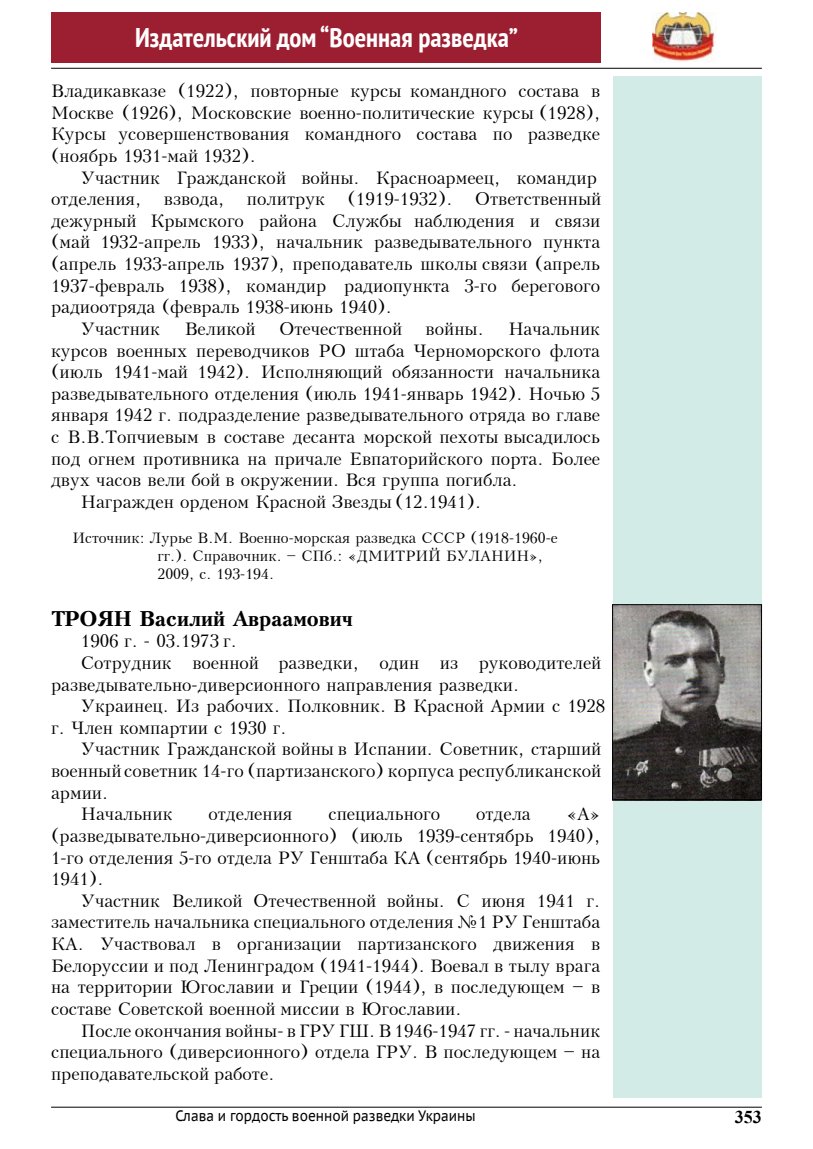
<style>
.page{position:relative;width:813px;height:1149px;background:#fff}
.page>*{position:absolute;margin:0;border:0;box-sizing:border-box;transform-origin:0 0}
.t1{font:700 condensed 27px "PT Sans";color:#fff}
.t2{font:700 21px "Peterburg";color:#000}
.t3{font:18px/21.6px "Peterburg";color:#000;text-align:justify}
.t4{font:700 18px "Times New Roman";color:#000}
.t5{font:15px/18px "Peterburg";color:#000}
.t6{font:15px "PT Sans Caption";color:#000;scale:.88 1}
</style>
<div class="page">
<div style="left:612px;top:77px;width:149px;height:1020px;background:#d2ebe6"></div>
<hr style="left:51px;top:1106px;width:710px;height:1px;background:#000">
<div style="left:51px;top:13px;width:549px;height:50px;background:#9c1f31"></div>
<img style="left:652px;top:13px;width:64px;height:50px">
<hr style="left:51px;top:68px;width:710px;height:1px;background:#000">
<img style="left:612px;top:606px;width:149px;height:194px">
<div style="left:612px;top:604px;width:149px;height:195px;border:1px solid #000"></div>
<h1 class="t1" style="left:135px;top:20px;width:384px">Издательский дом “Военная разведка”</h1>
<p class="t3" style="left:51px;top:80px;width:550px">Владикавказе (1922), повторные курсы командного состава в Москве (1926), Московские военно-политические курсы (1928), Курсы усовершенствования командного состава по разведке (ноябрь 1931-май 1932).</p>
<p class="t3" style="left:51px;top:167px;width:547px;text-indent:30px">Участник Гражданской войны. Красноармеец, командир отделения,</p>
<p class="t3" style="left:164px;top:188px;width:162px">взвода, политрук</p>
<p class="t3" style="left:347px;top:188px;width:106px">(1919-1932).</p>
<p class="t3" style="left:474px;top:188px;width:128px">Ответственный</p>
<p class="t3" style="left:51px;top:210px;width:550px">дежурный Крымского района Службы наблюдения и связи</p>
<p class="t3" style="left:51px;top:231px;width:550px">(май 1932-апрель 1933), начальник разведывательного пункта</p>
<p class="t3" style="left:51px;top:253px;width:550px">(апрель 1933-апрель 1937), преподаватель школы связи (апрель</p>
<p class="t3" style="left:51px;top:275px;width:550px">1937-февраль 1938), командир радиопункта 3-го берегового</p>
<p class="t3" style="left:51px;top:296px;width:342px">радиоотряда (февраль 1938-июнь 1940).</p>
<p class="t3" style="left:81px;top:318px;width:81px">Участник</p>
<p class="t3" style="left:185px;top:318px;width:73px">Великой</p>
<p class="t3" style="left:279px;top:318px;width:125px">Отечественной</p>
<p class="t3" style="left:425px;top:318px;width:60px">войны.</p>
<p class="t3" style="left:508px;top:318px;width:93px">Начальник</p>
<p class="t3" style="left:51px;top:339px;width:550px">курсов военных переводчиков РО штаба Черноморского флота</p>
<p class="t3" style="left:51px;top:361px;width:550px">(июль 1941-май 1942). Исполняющий обязанности начальника</p>
<p class="t3" style="left:51px;top:383px;width:550px">разведывательного отделения (июль 1941-январь 1942). Ночью 5</p>
<p class="t3" style="left:51px;top:404px;width:550px">января 1942 г. подразделение разведывательного отряда во главе</p>
<p class="t3" style="left:51px;top:426px;width:550px">с В.В.Топчиевым в составе десанта морской пехоты высадилось</p>
<p class="t3" style="left:51px;top:447px;width:550px">под огнем противника на причале Евпаторийского порта. Более</p>
<p class="t3" style="left:51px;top:469px;width:468px">двух часов вели бой в окружении. Вся группа погибла.</p>
<p class="t3" style="left:81px;top:491px;width:401px">Награжден орденом Красной Звезды (12.1941).</p>
<p class="t5" style="left:157px;top:528px;width:401px;text-indent:-85px">Источник: Лурье В.М. Военно-морская разведка СССР (1918-1960-е гг.). Справочник. – СПб.: «ДМИТРИЙ БУЛАНИН»,<br>2009, с. 193-194.</p>
<p class="t2" style="left:51px;top:605px;width:303px">ТРОЯН Василий Авраамович</p>
<p class="t3" style="left:81px;top:630px;width:157px">1906 г. - 03.1973 г.</p>
<p class="t3" style="left:81px;top:652px;width:522px">Сотрудник военной разведки, один из руководителей</p>
<p class="t3" style="left:51px;top:673px;width:469px">разведывательно-диверсионного направления разведки.</p>
<p class="t3" style="left:81px;top:695px;width:525px">Украинец. Из рабочих. Полковник. В Красной Армии с 1928</p>
<p class="t3" style="left:51px;top:716px;width:237px">г. Член компартии с 1930 г.</p>
<p class="t3" style="left:81px;top:738px;width:522px">Участник Гражданской войны в Испании. Советник, старший</p>
<p class="t3" style="left:51px;top:760px;width:551px">военный советник 14-го (партизанского) корпуса республиканской</p>
<p class="t3" style="left:51px;top:781px;width:59px">армии.</p>
<p class="t3" style="left:81px;top:803px;width:93px">Начальник</p>
<p class="t3" style="left:208px;top:803px;width:86px">отделения</p>
<p class="t3" style="left:328px;top:803px;width:113px">специального</p>
<p class="t3" style="left:476px;top:803px;width:56px">отдела</p>
<p class="t3" style="left:51px;top:803px;width:550px;text-indent:515px">«А» (разведывательно-диверсионного) (июль 1939-сентябрь 1940), 1-го отделения 5-го отдела РУ Генштаба КА (сентябрь 1940-июнь 1941).</p>
<p class="t3" style="left:51px;top:889px;width:550px;text-indent:30px">Участник Великой Отечественной войны. С июня 1941 г. заместитель начальника специального отделения №1 РУ Генштаба КА. Участвовал в организации партизанского движения в Белоруссии и под Ленинградом (1941-1944). Воевал в тылу врага на территории Югославии и Греции (1944), в последующем – в составе Советской военной миссии в Югославии.</p>
<p class="t3" style="left:51px;top:1019px;width:550px;text-indent:30px">После окончания войны - в ГРУ ГШ. В 1946-1947 гг. - начальник специального (диверсионного) отдела ГРУ. В последующем – на преподавательской работе.</p>
<p class="t6" style="left:175px;top:1105px;width:342px">Слава и гордость военной разведки Украины</p>
<p class="t4" style="left:734px;top:1103px;width:28px">353</p>
</div>
